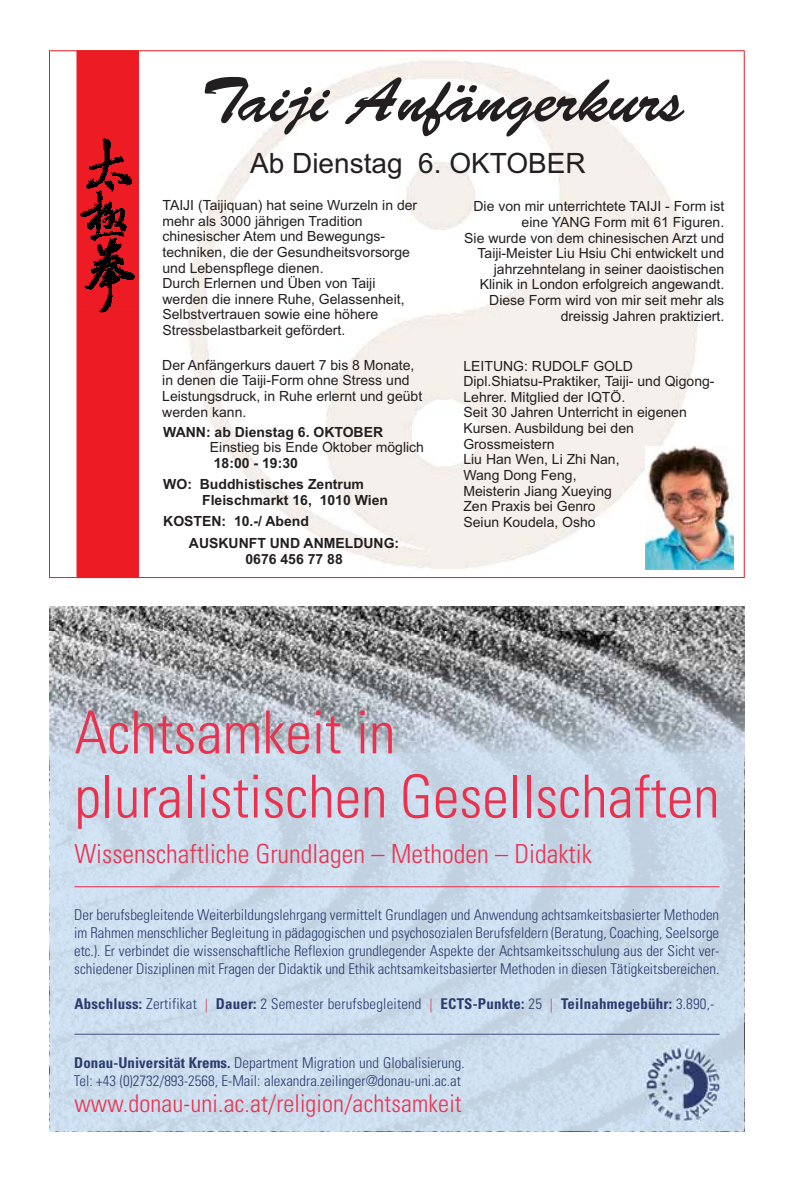
<style>
.page{position:relative;width:794px;height:1191px;background:#fff}
.page>*{position:absolute;margin:0;border:0;box-sizing:border-box;transform-origin:0 0}
.t1{font:500 63px "Brush Script Std";color:#231f20}
.t2{font:300 condensed 59.32px/64px "Univers";color:#e8324e}
.t3{font:28px "Arial";color:#231f20}
.t4{font:300 condensed 26.25px "Univers";color:#e8324e}
.t5{font:300 condensed 24.5px "Univers";letter-spacing:.005em;color:#e8324e}
.t6{font:300 condensed 14.88px/17.8px "Univers";color:#2a3b6e;text-align:justify}
.t7{font:700 condensed 14.88px "Univers";letter-spacing:.015em;color:#2a3b6e}
.t8{font:14px/15.6px "Arial";color:#231f20}
.t9{font:700 14px/21.5px "Arial";color:#231f20}
.s1{font-weight:300}
.s2{font-family:"Gill Sans";font-weight:300;font-stretch:normal;color:#e8324e}
.s3{font-weight:700}
</style>
<div class="page">
<img style="left:188px;top:60px;width:510px;height:510px">
<div style="left:77px;top:51px;width:61px;height:526px;background:#ed1c24"></div>
<svg style="left:80px;top:138px;width:55px;height:174px"></svg>
<img style="left:645px;top:446px;width:88px;height:123px">
<img style="left:50px;top:606px;width:694px;height:25px">
<img style="left:50px;top:631px;width:694px;height:500px">
<img style="left:50px;top:755px;width:694px;height:1px">
<hr style="left:74px;top:886px;width:645px;height:1px;background:#e8324e">
<hr style="left:74px;top:1033px;width:645px;height:1px;background:#4d5586">
<img style="left:643px;top:1044px;width:79px;height:82px">
<h1 class="t1" style="left:201px;top:77px;width:485px">Taiji Anfängerkurs</h1>
<h3 class="t3" style="left:250px;top:149px;width:337px">Ab Dienstag 6. OKTOBER</h3>
<p class="t8" style="left:464px;top:199px;width:261px;text-align:right">Die von mir unterrichtete TAIJI - Form ist eine YANG Form mit 61 Figuren.<br>Sie wurde von dem chinesischen Arzt und Taiji-Meister Liu Hsiu Chi entwickelt und jahrzehntelang in seiner daoistischen Klinik in London erfolgreich angewandt.<br>Diese Form wird von mir seit mehr als dreissig Jahren praktiziert.</p>
<p class="t8" style="left:162px;top:357px;width:261px">Der Anfängerkurs dauert 7 bis 8 Monate, in denen die Taiji-Form ohne Stress und Leistungsdruck, in Ruhe erlernt und geübt werden kann.</p>
<p class="t9" style="left:163px;top:422px;width:221px">WANN: ab Dienstag 6. OKTOBER</p>
<p class="t9" style="left:163px;top:453px;width:202px;text-indent:51px">18:00 - 19:30<br>WO: Buddhistisches Zentrum</p>
<p class="t9" style="left:163px;top:490px;width:226px;text-indent:39px">Fleischmarkt 16, 1010 Wien<br>KOSTEN: 10.-/ Abend</p>
<p class="t9" style="left:189px;top:536px;width:212px;line-height:15.6px;text-align:center">AUSKUNFT UND ANMELDUNG:<br>0676 456 77 88</p>
<p class="t8" style="left:162px;top:198px;width:256px">TAIJI (Taijiquan) hat seine Wurzeln in der mehr als 3000 jährigen Tradition chinesischer Atem und Bewegungs&shy;techniken, die der Gesundheitsvorsorge und Lebenspflege dienen.<br>Durch Erlernen und Üben von Taiji werden die innere Ruhe, Gelassenheit, Selbstvertrauen sowie eine höhere Stressbelastbarkeit gefördert.</p>
<p class="t8" style="left:463px;top:358px;width:253px">LEITUNG: RUDOLF GOLD<br>Dipl.Shiatsu-Praktiker, Taiji- und Qigong-<br>Lehrer. Mitglied der IQTÖ.<br>Seit 30 Jahren Unterricht in eigenen<br>Kursen. Ausbildung bei den<br>Grossmeistern<br>Liu Han Wen, Li Zhi Nan,<br>Wang Dong Feng,<br>Meisterin Jiang Xueying<br>Zen Praxis bei Genro<br>Seiun Koudela, Osho</p>
<p class="t8" style="left:210px;top:440px;width:215px">Einstieg bis Ende Oktober möglich</p>
<h2 class="t2" style="left:74px;top:699px;width:646px">Achtsamkeit in pluralistischen Gesellschaften</h2>
<h3 class="t4" style="left:74px;top:838px;width:519px">Wissenschaftliche Grundlagen – Methoden – Didaktik</h3>
<p class="t6" style="left:74px;top:905px;width:647px">Der berufsbegleitende Weiterbildungslehrgang vermittelt Grundlagen und Anwendung achtsamkeitsbasierter Methoden im Rahmen menschlicher Begleitung in pädagogischen und psychosozialen Berufsfeldern (Beratung, Coaching, Seelsorge etc.). Er verbindet die wissenschaftliche Reflexion grundlegender Aspekte der Achtsamkeitsschulung aus der Sicht ver&shy;schiedener Disziplinen mit Fragen der Didaktik und Ethik achtsamkeitsbasierter Methoden in diesen Tätigkeitsbereichen.</p>
<p class="t7" style="left:74px;top:995px;width:641px">Abschluss: <span class="s1">Zertifikat</span> <span class="s2">|</span> Dauer: <span class="s1">2 Semester berufsbegleitend</span> <span class="s2">|</span> ECTS-Punkte: <span class="s1">25</span> <span class="s2">|</span> Teilnahmegebühr: <span class="s1">3.890,-</span></p>
<p class="t6" style="left:74px;top:1053px;width:392px"><span class="s3">Donau-Universität Krems.</span> Department Migration und Globalisierung.<br>Tel: +43 (0)2732/893-2568, E-Mail: alexandra.zeilinger@donau-uni.ac.at</p>
<h3 class="t5" style="left:74px;top:1088px;width:389px">www.donau-uni.ac.at/religion/achtsamkeit</h3>
</div>
